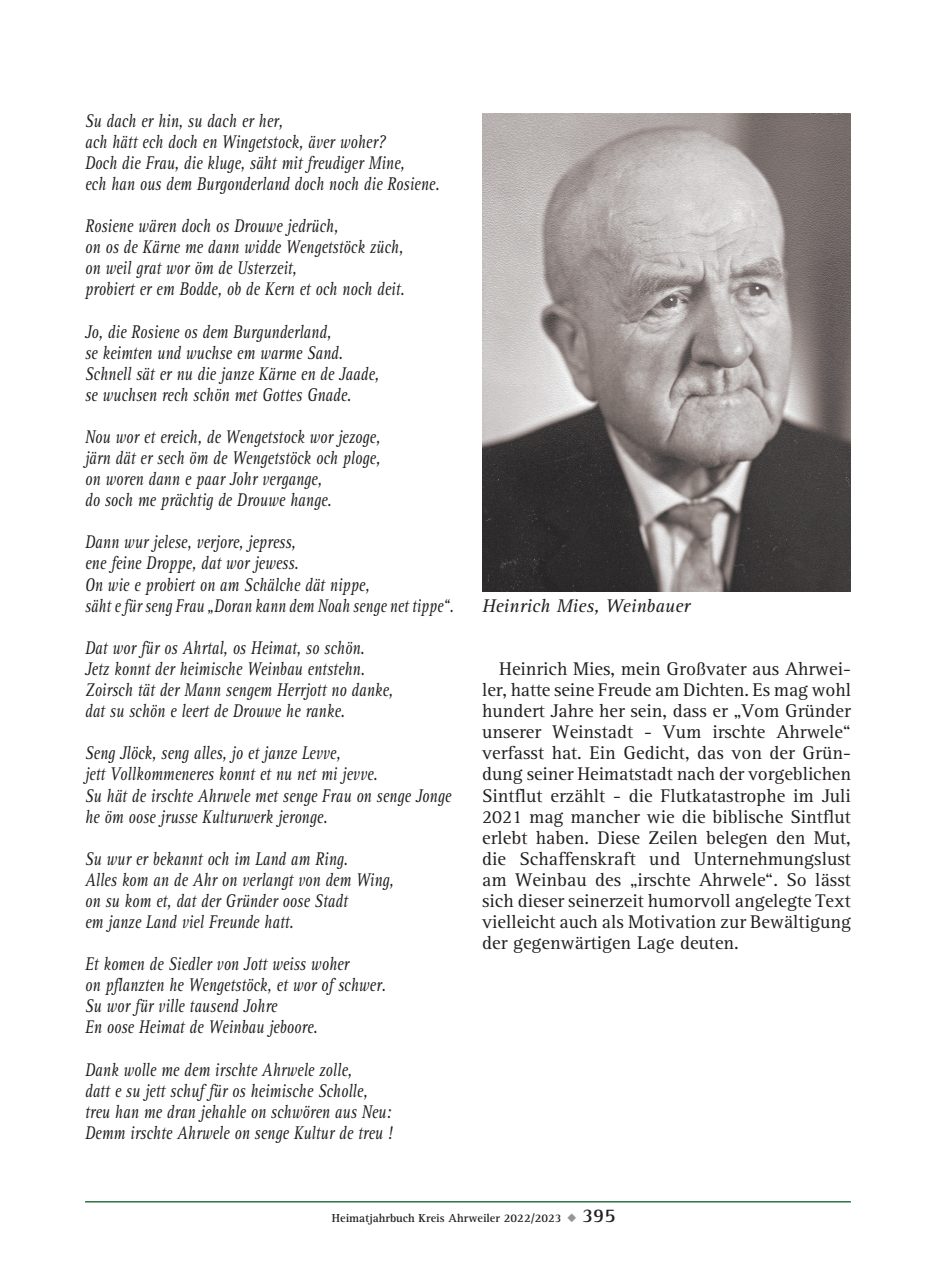
<style>
.page{position:relative;width:936px;height:1276px;background:#fff}
.page>*{position:absolute;margin:0;border:0;box-sizing:border-box;transform-origin:0 0}
.t1{font:italic 19px/21px "AT Rotis Serif";color:#231f20;scale:.8 1}
.t2{font:19px/21px "AT Rotis Serif";color:#231f20;text-align:justify}
.t3{font:italic 19px "AT Rotis Serif";color:#231f20}
.t4{font:700 12px "AT Rotis Serif";color:#231f20}
.s1{color:#939598}
.s2{font-size:20px}
</style>
<div class="page">
<hr style="left:85px;top:1201px;width:765px;height:1px;background:#2d7143">
<img style="left:482px;top:113px;width:368px;height:478px">
<p class="t1" style="left:85px;top:111px;width:444px">Su dach er hin, su dach er her,<br>ach hätt ech doch en Wingetstock, äver woher?<br>Doch die Frau, die kluge, säht mit freudiger Mine,<br>ech han ous dem Burgonderland doch noch die Rosiene.</p>
<p class="t1" style="left:85px;top:216px;width:401px">Rosiene wären doch os Drouwe jedrüch,<br>on os de Kärne me dann widde Wengetstöck züch, on weil grat wor öm de Usterzeit,<br>probiert er em Bodde, ob de Kern et och noch deit.</p>
<p class="t1" style="left:85px;top:321px;width:369px">Jo, die Rosiene os dem Burgunderland,<br>se keimten und wuchse em warme Sand.<br>Schnell sät er nu die janze Kärne en de Jaade, se wuchsen rech schön met Gottes Gnade.</p>
<p class="t1" style="left:85px;top:427px;width:370px">Nou wor et ereich, de Wengetstock wor jezoge, järn dät er sech öm de Wengetstöck och ploge, on woren dann e paar Johr vergange,<br>do soch me prächtig de Drouwe hange.</p>
<p class="t1" style="left:85px;top:532px;width:462px">Dann wur jelese, verjore, jepress,<br>ene feine Droppe, dat wor jewess.<br>On wie e probiert on am Schälche dät nippe,<br>säht e für seng Frau „Doran kann dem Noah senge net tippe“.</p>
<p class="t1" style="left:85px;top:638px;width:386px">Dat wor für os Ahrtal, os Heimat, so schön.<br>Jetz konnt der heimische Weinbau entstehn.<br>Zoirsch tät der Mann sengem Herrjott no danke, dat su schön e leert de Drouwe he ranke.</p>
<p class="t1" style="left:85px;top:743px;width:459px">Seng Jlöck, seng alles, jo et janze Levve,<br>jett Vollkommeneres konnt et nu net mi jevve.<br>Su hät de irschte Ahrwele met senge Frau on senge Jonge he öm oose jrusse Kulturwerk jeronge.</p>
<p class="t1" style="left:85px;top:848px;width:387px">Su wur er bekannt och im Land am Ring.<br>Alles kom an de Ahr on verlangt von dem Wing, on su kom et, dat der Gründer oose Stadt<br>em janze Land viel Freunde hatt.</p>
<p class="t1" style="left:85px;top:954px;width:377px">Et komen de Siedler von Jott weiss woher<br>on pflanzten he Wengetstöck, et wor of schwer.<br>Su wor für ville tausend Johre<br>En oose Heimat de Weinbau jeboore.</p>
<p class="t1" style="left:85px;top:1059px;width:386px">Dank wolle me dem irschte Ahrwele zolle,<br>datt e su jett schuf für os heimische Scholle, treu han me dran jehahle on schwören aus Neu:<br>Demm irschte Ahrwele on senge Kultur de treu !</p>
<p class="t3" style="left:482px;top:595px;width:209px">Heinrich Mies, Weinbauer</p>
<p class="t2" style="left:482px;top:659px;width:370px;text-indent:17px">Heinrich Mies, mein Großvater aus Ahrwei&shy;ler, hatte seine Freude am Dichten. Es mag wohl hundert Jahre her sein, dass er „Vom Gründer unserer Weinstadt - Vum irschte Ahrwele“ verfasst hat. Ein Gedicht, das von der Grün&shy;dung seiner Heimatstadt nach der vorgeblichen Sintflut erzählt - die Flutkatastrophe im Juli 2021 mag mancher wie die biblische Sintflut erlebt haben. Diese Zeilen belegen den Mut, die Schaffenskraft und Unternehmungslust am Weinbau des „irschte Ahrwele“. So lässt sich dieser seinerzeit humorvoll angelegte Text vielleicht auch als Motivation zur Bewältigung der gegenwärtigen Lage deuten.</p>
<p class="t4" style="left:332px;top:1210px;width:285px">Heimatjahrbuch Kreis Ahrweiler 2022/2023 <span class="s1">◆</span> <span class="s2">395</span></p>
</div>
